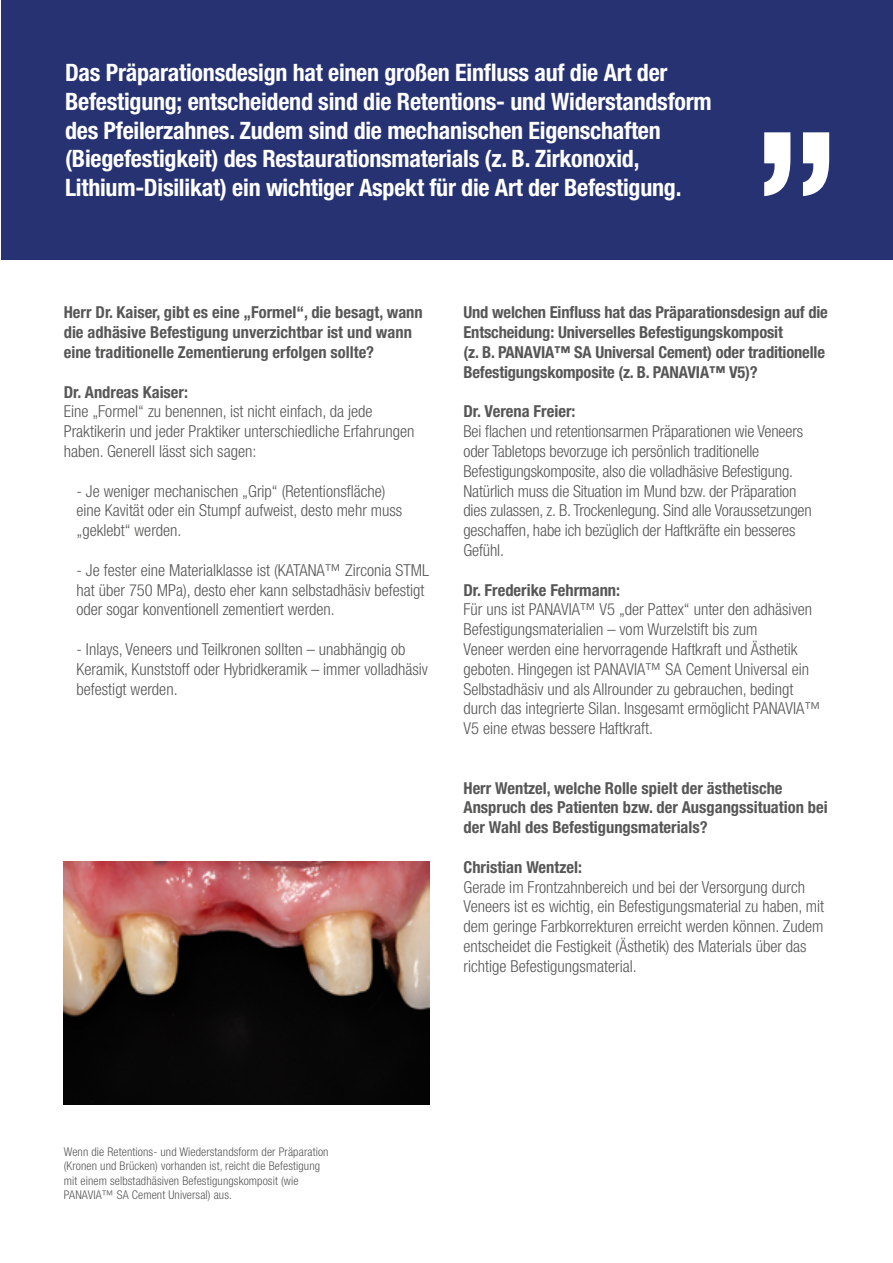
<style>
.page{position:relative;width:893px;height:1263px;background:#fff}
.page>*{position:absolute;margin:0;border:0;box-sizing:border-box;transform-origin:0 0}
.t1{font:700 condensed 24px/28.8px "Helvetica Neue LT Std";letter-spacing:-.01em;color:#fff}
.t2{font:300 condensed 16.5px/19.8px "Helvetica Neue LT Std";color:#575756}
.t3{font:700 condensed 16.5px/19.8px "Helvetica Neue LT Std";color:#575756}
.t4{font:300 condensed 12px/14.4px "Helvetica Neue LT Std";letter-spacing:.01em;color:#575756}
</style>
<div class="page">
<div style="left:1px;top:0;width:892px;height:260px;background:#263272"></div>
<svg style="left:764px;top:132px;width:65px;height:64px"></svg>
<img style="left:64px;top:861px;width:365px;height:244px">
<p class="t1" style="left:65px;top:58px;width:648px">Das Präparationsdesign hat einen großen Einfluss auf die Art der Befestigung; entscheidend sind die Retentions- und Widerstandsform des Pfeilerzahnes. Zudem sind die mechanischen Eigenschaften (Biegefestigkeit) des Restaurationsmaterials (z. B. Zirkonoxid, Lithium-Disilikat) ein wichtiger Aspekt für die Art der Befestigung.</p>
<p class="t3" style="left:64px;top:302px;width:361px">Herr Dr. Kaiser, gibt es eine „Formel“, die besagt, wann die adhäsive Befestigung unverzichtbar ist und wann eine traditionelle Zementierung erfolgen sollte?</p>
<p class="t3" style="left:64px;top:382px;width:126px">Dr. Andreas Kaiser:</p>
<p class="t2" style="left:64px;top:401px;width:352px">Eine „Formel“ zu benennen, ist nicht einfach, da jede<br>Praktikerin und jeder Praktiker unterschiedliche Erfahrungen haben. Generell lässt sich sagen:</p>
<p class="t2" style="left:77px;top:481px;width:327px">- Je weniger mechanischen „Grip“ (Retentionsfläche) eine Kavität oder ein Stumpf aufweist, desto mehr muss „geklebt“ werden.</p>
<p class="t2" style="left:77px;top:560px;width:354px">- Je fester eine Materialklasse ist (KATANA™ Zirconia STML hat über 750 MPa), desto eher kann selbstadhäsiv befestigt oder sogar konventionell zementiert werden.</p>
<p class="t2" style="left:77px;top:639px;width:353px">- Inlays, Veneers und Teilkronen sollten – unabhängig ob<br>Keramik, Kunststoff oder Hybridkeramik – immer volladhäsiv befestigt werden.</p>
<p class="t3" style="left:463px;top:302px;width:366px">Und welchen Einfluss hat das Präparationsdesign auf die Entscheidung: Universelles Befestigungskomposit<br>(z. B. PANAVIA™ SA Universal Cement) oder traditionelle Befestigungskomposite (z. B. PANAVIA™ V5)?</p>
<p class="t3" style="left:463px;top:401px;width:113px">Dr. Verena Freier:</p>
<p class="t2" style="left:463px;top:421px;width:350px">Bei flachen und retentionsarmen Präparationen wie Veneers oder Tabletops bevorzuge ich persönlich traditionelle Befestigungskomposite, also die volladhäsive Befestigung.<br>Natürlich muss die Situation im Mund bzw. der Präparation dies zulassen, z. B. Trockenlegung. Sind alle Voraussetzungen geschaffen, habe ich bezüglich der Haftkräfte ein besseres Gefühl.</p>
<p class="t3" style="left:463px;top:580px;width:158px">Dr. Frederike Fehrmann:</p>
<p class="t2" style="left:463px;top:599px;width:359px">Für uns ist PANAVIA™ V5 „der Pattex“ unter den adhäsiven Befestigungsmaterialien – vom Wurzelstift bis zum<br>Veneer werden eine hervorragende Haftkraft und Ästhetik geboten. Hingegen ist PANAVIA™ SA Cement Universal ein Selbstadhäsiv und als Allrounder zu gebrauchen, bedingt durch das integrierte Silan. Insgesamt ermöglicht PANAVIA™ V5 eine etwas bessere Haftkraft.</p>
<p class="t3" style="left:463px;top:778px;width:366px">Herr Wentzel, welche Rolle spielt der ästhetische<br>Anspruch des Patienten bzw. der Ausgangssituation bei der Wahl des Befestigungsmaterials?</p>
<p class="t3" style="left:463px;top:857px;width:120px">Christian Wentzel:</p>
<p class="t2" style="left:463px;top:877px;width:362px">Gerade im Frontzahnbereich und bei der Versorgung durch Veneers ist es wichtig, ein Befestigungsmaterial zu haben, mit dem geringe Farbkorrekturen erreicht werden können. Zudem entscheidet die Festigkeit (Ästhetik) des Materials über das richtige Befestigungsmaterial.</p>
<p class="t4" style="left:64px;top:1144px;width:266px">Wenn die Retentions- und Wiederstandsform der Präparation (Kronen und Brücken) vorhanden ist, reicht die Befestigung mit einem selbstadhäsiven Befestigungskomposit (wie PANAVIA™ SA Cement Universal) aus.</p>
</div>
